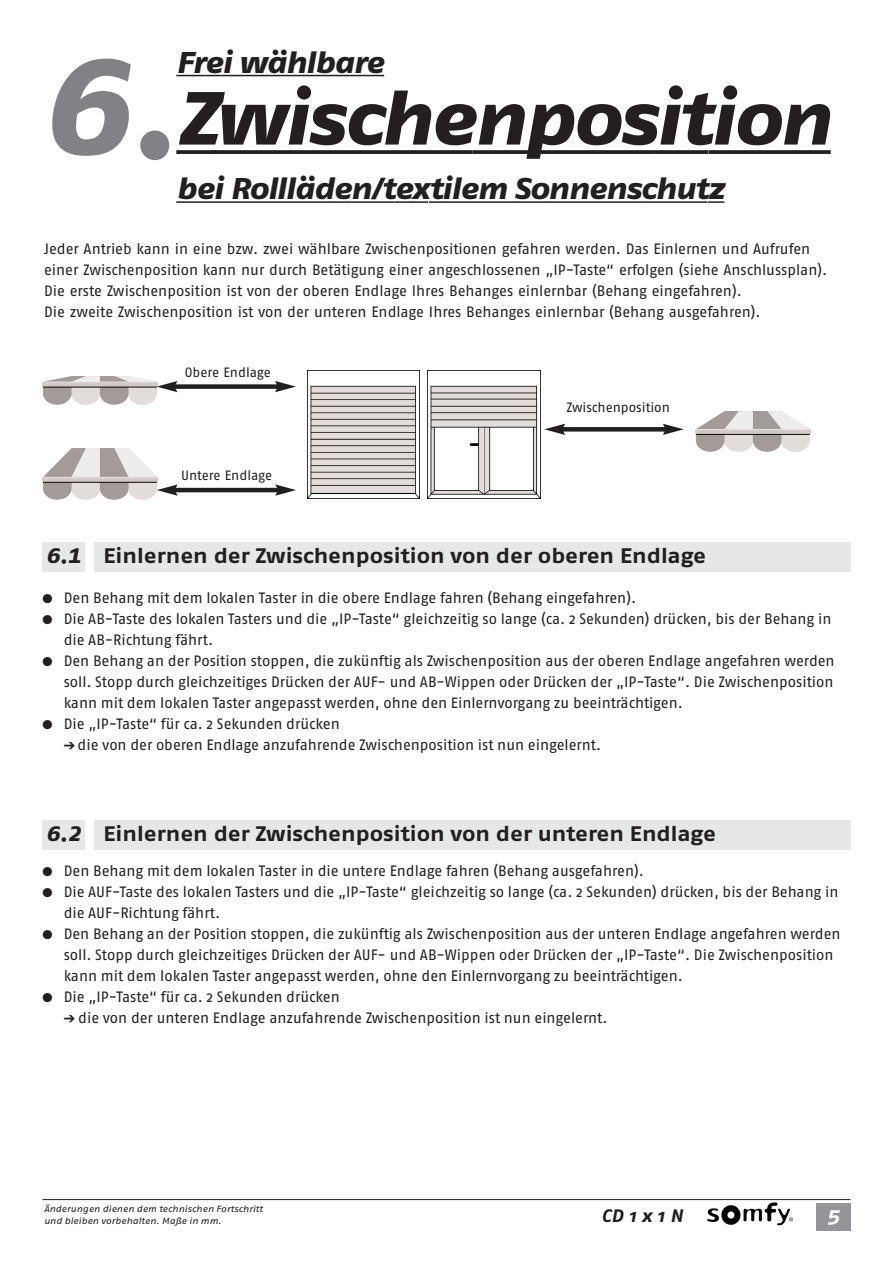
<style>
.page{position:relative;width:893px;height:1263px;background:#fff}
.page>*{position:absolute;margin:0;border:0;box-sizing:border-box;transform-origin:0 0}
.t1{font:italic 135px "Fago Ex Exb Tf";color:#808285}
.t2{font:italic 75px "Fago Ex Exb";letter-spacing:-.035em;color:#231f20}
.t3{font:italic 30px "Fago Ex Exb";letter-spacing:-.035em;color:#231f20}
.t4{font:700 21px "Fago Ex";letter-spacing:-.005em;color:#231f20}
.t5{font:italic 700 21px "Fago Ex";color:#fff}
.t6{font:italic 700 18px "Fago Ex";color:#231f20}
.t7{font:15px/21px "Fago No";letter-spacing:-.005em;color:#231f20}
.t8{font:13.5px "Fago No";letter-spacing:-.005em;color:#231f20}
.t9{font:italic 9px/12px "Fago Ex";color:#231f20}
.s1{font-family:"Fago Ex Exb Tf";font-weight:400;font-style:italic}
</style>
<div class="page">
<img style="left:696px;top:1200px;width:109px;height:26px">
<svg style="left:176px;top:75px;width:62px;height:1px"></svg>
<hr style="left:238px;top:75px;width:115px;height:1px;background:#231f20">
<svg style="left:353px;top:75px;width:31px;height:1px"></svg>
<svg style="left:176px;top:150px;width:38px;height:4px"></svg>
<svg style="left:214px;top:150px;width:128px;height:4px"></svg>
<svg style="left:342px;top:150px;width:87px;height:4px"></svg>
<svg style="left:429px;top:150px;width:44px;height:4px"></svg>
<svg style="left:473px;top:150px;width:181px;height:4px"></svg>
<svg style="left:654px;top:150px;width:54px;height:4px"></svg>
<svg style="left:709px;top:150px;width:69px;height:4px"></svg>
<svg style="left:778px;top:150px;width:53px;height:4px"></svg>
<hr style="left:176px;top:201px;width:37px;height:2px;background:#231f20">
<hr style="left:213px;top:201px;width:120px;height:2px;background:#231f20">
<svg style="left:333px;top:201px;width:17px;height:2px"></svg>
<hr style="left:350px;top:201px;width:44px;height:2px;background:#231f20">
<svg style="left:394px;top:201px;width:48px;height:2px"></svg>
<hr style="left:442px;top:201px;width:35px;height:2px;background:#231f20">
<hr style="left:477px;top:201px;width:37px;height:2px;background:#231f20">
<hr style="left:514px;top:201px;width:34px;height:2px;background:#231f20">
<hr style="left:548px;top:201px;width:58px;height:2px;background:#231f20">
<hr style="left:606px;top:201px;width:34px;height:2px;background:#231f20">
<hr style="left:640px;top:201px;width:67px;height:2px;background:#231f20">
<svg style="left:708px;top:201px;width:16px;height:2px"></svg>
<div style="left:816px;top:1203px;width:34px;height:27px;background:#939598"></div>
<hr style="left:43px;top:1199px;width:807px;height:1px;background:#231f20">
<img style="left:428px;top:385px;width:112px;height:113px">
<img style="left:307px;top:371px;width:113px;height:127px">
<img style="left:43px;top:449px;width:114px;height:51px">
<img style="left:43px;top:376px;width:114px;height:28px">
<div style="left:173px;top:384px;width:106px;height:5px;background:#231f20"></div>
<svg style="left:157px;top:381px;width:20px;height:11px"></svg>
<svg style="left:275px;top:381px;width:21px;height:11px"></svg>
<hr style="left:174px;top:488px;width:105px;height:4px;background:#231f20">
<svg style="left:157px;top:484px;width:21px;height:12px"></svg>
<svg style="left:275px;top:484px;width:21px;height:12px"></svg>
<div style="left:561px;top:427px;width:106px;height:5px;background:#231f20"></div>
<svg style="left:544px;top:424px;width:21px;height:11px"></svg>
<svg style="left:663px;top:424px;width:21px;height:11px"></svg>
<div style="left:94px;top:542px;width:756px;height:30px;background:#e6e7e9"></div>
<div style="left:43px;top:542px;width:42px;height:30px;background:#e6e7e9"></div>
<div style="left:94px;top:820px;width:756px;height:30px;background:#e6e7e9"></div>
<div style="left:43px;top:820px;width:42px;height:30px;background:#e6e7e9"></div>
<img style="left:696px;top:411px;width:115px;height:41px">
<h1 class="t1" style="left:43px;top:55px;width:138px">6.</h1>
<h3 class="t3" style="left:176px;top:51px;width:209px">Frei wählbare</h3>
<h2 class="t2" style="left:176px;top:89px;width:656px">Zwischenposition</h2>
<h3 class="t3" style="left:176px;top:177px;width:550px">bei Rollläden/textilem Sonnenschutz</h3>
<p class="t7" style="left:44px;top:239px;width:785px">Jeder Antrieb kann in eine bzw. zwei wählbare Zwischenpositionen gefahren werden. Das Einlernen und Aufrufen einer Zwischenposition kann nur durch Betätigung einer angeschlossenen „IP-Taste“ erfolgen (siehe Anschlussplan).<br>Die erste Zwischenposition ist von der oberen Endlage Ihres Behanges einlernbar (Behang eingefahren).<br>Die zweite Zwischenposition ist von der unteren Endlage Ihres Behanges einlernbar (Behang ausgefahren).</p>
<p class="t8" style="left:185px;top:368px;width:87px">Obere Endlage</p>
<p class="t8" style="left:181px;top:471px;width:93px">Untere Endlage</p>
<p class="t8" style="left:566px;top:403px;width:105px">Zwischenposition</p>
<h3 class="t4" style="left:47px;top:548px;width:661px"><span class="s1">6.1</span> Einlernen der Zwischenposition von der oberen Endlage</h3>
<p class="t7" style="left:43px;top:589px;width:595px">● Den Behang mit dem lokalen Taster in die obere Endlage fahren (Behang eingefahren).</p>
<p class="t7" style="left:64px;top:610px;width:769px;text-indent:-21px">● Die AB-Taste des lokalen Tasters und die „IP-Taste“ gleichzeitig so lange (ca. 2 Sekunden) drücken, bis der Behang in die AB-Richtung fährt.</p>
<p class="t7" style="left:64px;top:652px;width:772px;text-align:justify;text-indent:-21px">● Den Behang an der Position stoppen, die zukünftig als Zwischenposition aus der oberen Endlage angefahren werden soll. Stopp durch gleichzeitiges Drücken der AUF- und AB-Wippen oder Drücken der „IP-Taste“. Die Zwischenposition kann mit dem lokalen Taster angepasst werden, ohne den Einlernvorgang zu beeinträchtigen.</p>
<p class="t7" style="left:43px;top:715px;width:299px">● Die „IP-Taste“ für ca. 2 Sekunden drücken</p>
<p class="t7" style="left:64px;top:736px;width:539px">➔ die von der oberen Endlage anzufahrende Zwischenposition ist nun eingelernt.</p>
<h3 class="t4" style="left:47px;top:826px;width:671px"><span class="s1">6.2</span> Einlernen der Zwischenposition von der unteren Endlage</h3>
<p class="t7" style="left:43px;top:862px;width:603px">● Den Behang mit dem lokalen Taster in die untere Endlage fahren (Behang ausgefahren).</p>
<p class="t7" style="left:64px;top:883px;width:776px;text-indent:-21px">● Die AUF-Taste des lokalen Tasters und die „IP-Taste“ gleichzeitig so lange (ca. 2 Sekunden) drücken, bis der Behang in die AUF-Richtung fährt.</p>
<p class="t7" style="left:64px;top:925px;width:778px;text-indent:-21px">● Den Behang an der Position stoppen, die zukünftig als Zwischenposition aus der unteren Endlage angefahren werden soll. Stopp durch gleichzeitiges Drücken der AUF- und AB-Wippen oder Drücken der „IP-Taste“. Die Zwischenposition kann mit dem lokalen Taster angepasst werden, ohne den Einlernvorgang zu beeinträchtigen.</p>
<p class="t7" style="left:43px;top:988px;width:299px">● Die „IP-Taste“ für ca. 2 Sekunden drücken</p>
<p class="t7" style="left:64px;top:1009px;width:545px">➔ die von der unteren Endlage anzufahrende Zwischenposition ist nun eingelernt.</p>
<p class="t9" style="left:44px;top:1203px;width:220px">Änderungen dienen dem technischen Fortschritt und bleiben vorbehalten. Maße in mm.</p>
<p class="t6" style="left:601px;top:1209px;width:83px">CD 1 x 1 N</p>
<h3 class="t5" style="left:827px;top:1208px;width:14px">5</h3>
</div>
